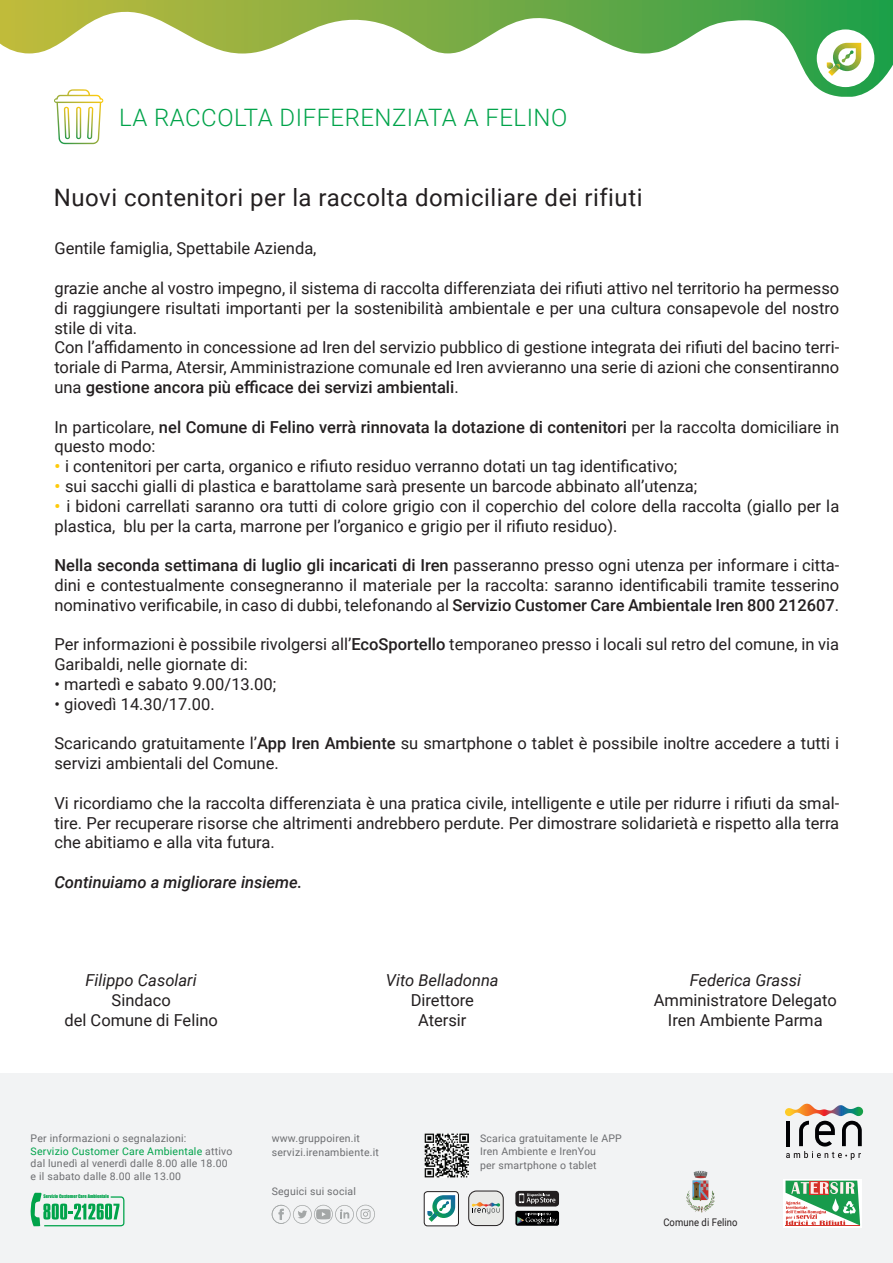
<style>
.page{position:relative;width:893px;height:1263px;background:#fff}
.page>*{position:absolute;margin:0;border:0;box-sizing:border-box;transform-origin:0 0}
.t1{font:24px "Roboto";letter-spacing:.02em;color:#231f20}
.t2{font:300 24px "Roboto";letter-spacing:.02em;color:#00a34a}
.t3{font:16.5px/19.8px "Roboto";color:#231f20}
.t4{font:500 16.5px/19.8px "Roboto";color:#231f20}
.t5{font:italic 16.5px "Roboto";color:#231f20}
.t6{font:italic 500 16.5px "Roboto";color:#231f20}
.t7{font:10.5px/12.6px "Roboto";letter-spacing:.02em;color:#6c6d70}
.t8{font:10.5px "Roboto";letter-spacing:.01em;color:#231f20;scale:.9 1}
.t9{font:4.5px "Impact";color:#00a34a}
.s1{font-weight:500}
.s2{font-weight:400}
.s3{font-weight:700;color:#feca0a}
.s4{color:#00a34a}
</style>
<div class="page">
<svg style="left:0;top:0;width:893px;height:97px"></svg>
<div style="left:817px;top:29px;width:57px;height:58px;background:#fff;border-radius:50%"></div>
<svg style="left:827px;top:43px;width:34px;height:33px"></svg>
<svg style="left:54px;top:89px;width:49px;height:55px"></svg>
<div style="left:0;top:1074px;width:893px;height:189px;background:#f2f3f4"></div>
<svg style="left:785px;top:1104px;width:78px;height:56px"></svg>
<img style="left:693px;top:1171px;width:15px;height:8px">
<div style="left:783px;top:1179px;width:79px;height:49px;background:linear-gradient(to right,#d53229,#d53229)"></div>
<hr style="left:785px;top:1226px;width:75px;height:1px;background:#d53229">
<svg style="left:785px;top:1180px;width:75px;height:45px"></svg>
<svg style="left:272px;top:1205px;width:103px;height:19px"></svg>
<svg style="left:30px;top:1193px;width:94px;height:33px"></svg>
<div style="left:424px;top:1191px;width:34px;height:35px;background:#fff;border-radius:3px"></div>
<div style="left:424px;top:1191px;width:35px;height:35px;border:1px solid #231f20;border-radius:3px"></div>
<svg style="left:427px;top:1195px;width:28px;height:27px"></svg>
<div style="left:469px;top:1191px;width:34px;height:34px;background:#e8e9e7;border-radius:8px"></div>
<div style="left:469px;top:1191px;width:34px;height:35px;border:1px solid #231f20;border-radius:8px"></div>
<svg style="left:472px;top:1202px;width:28px;height:12px"></svg>
<img style="left:425px;top:1134px;width:43px;height:44px">
<div style="left:515px;top:1191px;width:44px;height:15px;background:#231f20;border-radius:3px"></div>
<svg style="left:519px;top:1193px;width:36px;height:11px"></svg>
<div style="left:515px;top:1211px;width:44px;height:15px;background:#000001;border-radius:2px"></div>
<svg style="left:517px;top:1213px;width:40px;height:11px"></svg>
<h1 class="t2" style="left:119px;top:100px;width:450px">LA RACCOLTA DIFFERENZIATA A FELINO</h1>
<h1 class="t1" style="left:54px;top:181px;width:590px">Nuovi contenitori per la raccolta domiciliare dei rifiuti</h1>
<p class="t3" style="left:54px;top:238px;width:264px">Gentile famiglia, Spettabile Azienda,</p>
<p class="t3" style="left:54px;top:278px;width:786px">grazie anche al vostro impegno, il sistema di raccolta differenziata dei rifiuti attivo nel territorio ha permesso di raggiungere risultati importanti per la sostenibilità ambientale e per una cultura consapevole del nostro stile di vita.<br>Con l’affidamento in concessione ad Iren del servizio pubblico di gestione integrata dei rifiuti del bacino terri&shy;toriale di Parma, Atersir, Amministrazione comunale ed Iren avvieranno una serie di azioni che consentiranno una <span class="s1">gestione ancora più efficace dei servizi ambientali</span>.</p>
<p class="t4" style="left:54px;top:416px;width:786px"><span class="s2">In particolare,</span> nel Comune di Felino verrà rinnovata la dotazione di contenitori <span class="s2">per la raccolta domiciliare in questo modo:</span></p>
<p class="t3" style="left:54px;top:456px;width:624px"><span class="s3">•</span> i contenitori per carta, organico e rifiuto residuo verranno dotati un tag identificativo;</p>
<p class="t3" style="left:54px;top:476px;width:644px"><span class="s3">•</span> sui sacchi gialli di plastica e barattolame sarà presente un barcode abbinato all’utenza;</p>
<p class="t3" style="left:54px;top:495px;width:786px"><span class="s3">•</span> i bidoni carrellati saranno ora tutti di colore grigio con il coperchio del colore della raccolta (giallo per la plastica, blu per la carta, marrone per l’organico e grigio per il rifiuto residuo).</p>
<p class="t3" style="left:54px;top:555px;width:786px;text-align:justify"><span class="s1">Nella seconda settimana di luglio gli incaricati di Iren</span> passeranno presso ogni utenza per informare i citta&shy;dini e contestualmente consegneranno il materiale per la raccolta: saranno identificabili tramite tesserino nominativo verificabile, in caso di dubbi, telefonando al <span class="s1">Servizio Customer Care Ambientale Iren 800 212607</span>.</p>
<p class="t3" style="left:54px;top:634px;width:786px">Per informazioni è possibile rivolgersi all’<span class="s1">EcoSportello</span> temporaneo presso i locali sul retro del comune, in via<br>Garibaldi, nelle giornate di:</p>
<p class="t3" style="left:54px;top:674px;width:223px">• martedì e sabato 9.00/13.00;</p>
<p class="t3" style="left:54px;top:693px;width:162px">• giovedì 14.30/17.00.</p>
<p class="t3" style="left:54px;top:733px;width:786px">Scaricando gratuitamente l’<span class="s1">App Iren Ambiente</span> su smartphone o tablet è possibile inoltre accedere a tutti i servizi ambientali del Comune.</p>
<p class="t3" style="left:54px;top:792px;width:786px;text-align:justify">Vi ricordiamo che la raccolta differenziata è una pratica civile, intelligente e utile per ridurre i rifiuti da smal&shy;tire. Per recuperare risorse che altrimenti andrebbero perdute. Per dimostrare solidarietà e rispetto alla terra che abitiamo e alla vita futura.</p>
<p class="t6" style="left:54px;top:870px;width:250px">Continuiamo a migliorare insieme.</p>
<p class="t5" style="left:86px;top:969px;width:113px">Filippo Casolari</p>
<p class="t3" style="left:64px;top:989px;width:155px;text-align:center">Sindaco<br>del Comune di Felino</p>
<p class="t5" style="left:386px;top:969px;width:114px">Vito Belladonna</p>
<p class="t3" style="left:411px;top:989px;width:65px;text-align:center">Direttore<br>Atersir</p>
<p class="t5" style="left:690px;top:969px;width:113px">Federica Grassi</p>
<p class="t3" style="left:654px;top:989px;width:184px;text-align:center">Amministratore Delegato<br>Iren Ambiente Parma</p>
<p class="t7" style="left:31px;top:1132px;width:203px">Per informazioni o segnalazioni:<br><span class="s4">Servizio Customer Care Ambientale</span> attivo dal lunedì al venerdì dalle 8.00 alle 18.00 e il sabato dalle 8.00 alle 13.00</p>
<p class="t7" style="left:272px;top:1131px;width:109px;line-height:13.8px">www.gruppoiren.it servizi.irenambiente.it</p>
<p class="t7" style="left:272px;top:1185px;width:86px">Seguici sui social</p>
<p class="t9" style="left:43px;top:1192px;width:67px">Servizio Customer Care Ambientale</p>
<p class="t7" style="left:480px;top:1130px;width:143px;line-height:13.8px">Scarica gratuitamente le APP<br>Iren Ambiente e IrenYou<br>per smartphone o tablet</p>
<p class="t8" style="left:663px;top:1214px;width:84px">Comune di Felino</p>
</div>
